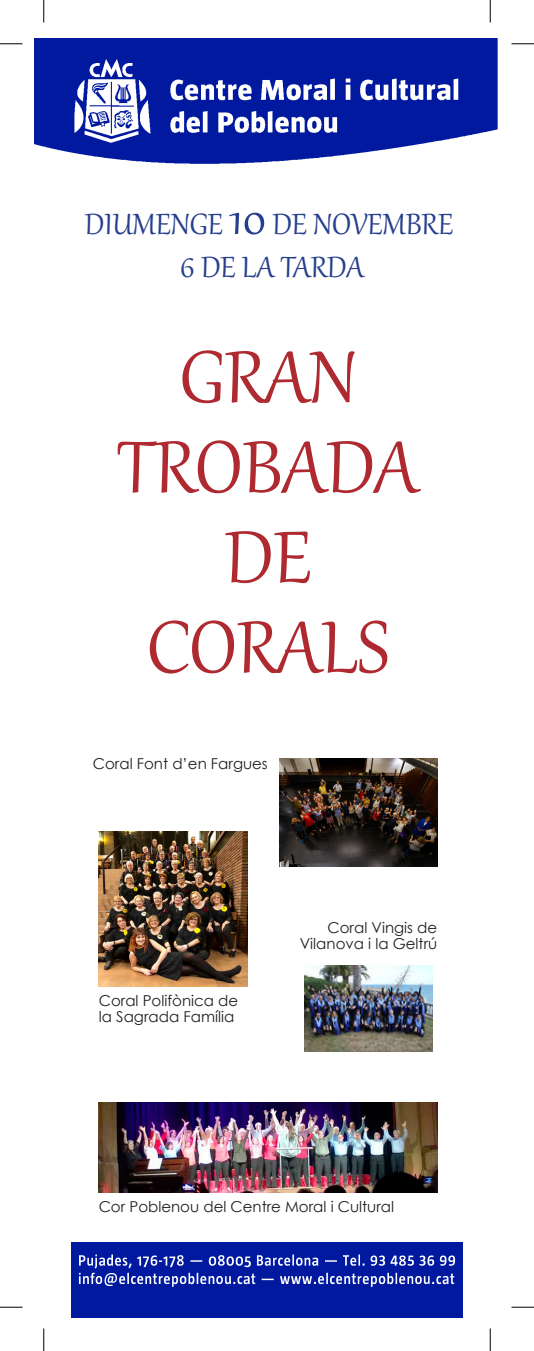
<style>
.page{position:relative;width:534px;height:1351px;background:#fff}
.page>*{position:absolute;margin:0;border:0;box-sizing:border-box;transform-origin:0 0}
.t1{font:90px/90px "Gabriola";letter-spacing:-.005em;color:#ae2a30;text-align:center}
.t2{font:36px/43.2px "Gabriola";color:#263f8c;text-align:center}
.t3{font:15px/16.5px "Century Gothic";color:#231f20}
.s1{font-size:58.5px}
</style>
<div class="page">
<img style="left:34px;top:38px;width:464px;height:126px">
<div style="left:71px;top:1241px;width:392px;height:76px;background:#00199f"></div>
<img style="left:78px;top:1254px;width:378px;height:33px">
<img style="left:99px;top:831px;width:149px;height:155px">
<img style="left:99px;top:1102px;width:338px;height:90px">
<img style="left:279px;top:758px;width:158px;height:108px">
<img style="left:304px;top:965px;width:129px;height:86px">
<svg style="left:0;top:44px;width:22px;height:1px"></svg>
<svg style="left:511px;top:44px;width:23px;height:1px"></svg>
<svg style="left:0;top:1306px;width:22px;height:1px"></svg>
<svg style="left:511px;top:1306px;width:23px;height:1px"></svg>
<svg style="left:44px;top:0;width:1px;height:23px"></svg>
<svg style="left:44px;top:1328px;width:1px;height:22px"></svg>
<svg style="left:490px;top:0;width:1px;height:23px"></svg>
<svg style="left:490px;top:1328px;width:1px;height:22px"></svg>
<p class="t2" style="left:85px;top:200px;width:370px">DIUMENGE <span class="s1">10</span> DE NOVEMBRE<br>6 DE LA TARDA</p>
<p class="t1" style="left:117px;top:326px;width:303px">GRAN<br>TROBADA<br>DE<br>CORALS</p>
<p class="t3" style="left:93px;top:755px;width:176px">Coral Font d’en Fargues</p>
<p class="t3" style="left:99px;top:991px;width:141px">Coral Polifònica de la Sagrada Família</p>
<p class="t3" style="left:300px;top:919px;width:139px;text-align:right">Coral Vingis de<br>Vilanova i la Geltrú</p>
<p class="t3" style="left:99px;top:1198px;width:297px">Cor Poblenou del Centre Moral i Cultural</p>
</div>
